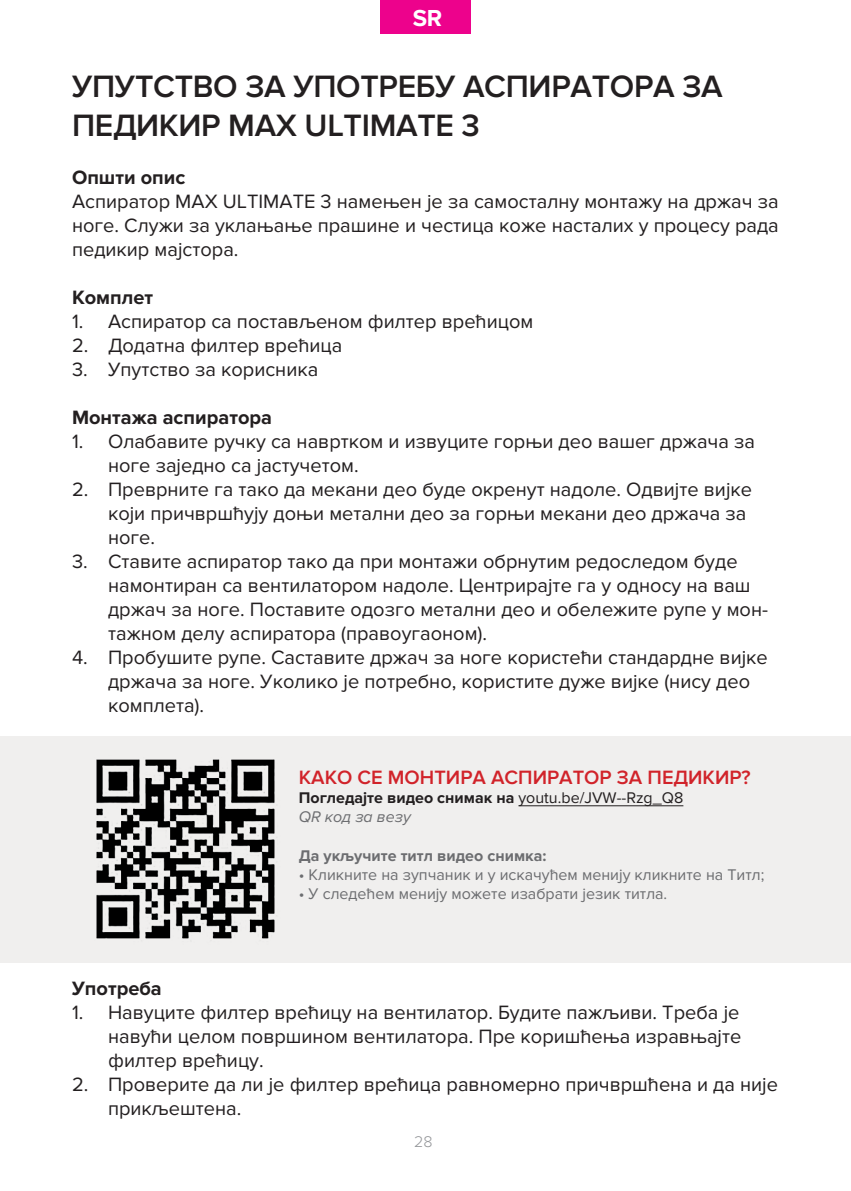
<style>
.page{position:relative;width:851px;height:1191px;background:#fff}
.page>*{position:absolute;margin:0;border:0;box-sizing:border-box;transform-origin:0 0}
.t1{font:600 32px/38.4px "Proxima Nova";letter-spacing:-.01em;color:#231f20}
.t2{font:700 24px "Proxima Nova";color:#fff}
.t3{font:20px/24px "Proxima Nova";color:#231f20}
.t4{font:700 20px "Proxima Nova";color:#231f20}
.t5{font:600 20px "Proxima Nova";color:#d1232a}
.t6{font:16px "Proxima Nova";color:#6c6d70}
.t7{font:700 16px/19.2px "Proxima Nova";color:#231f20}
.t8{font:700 16px "Proxima Nova";color:#6c6d70}
.t9{font:300 16px "Proxima Nova";color:#939598}
.s1{font-weight:400}
.s2{font-weight:400;font-style:italic;color:#6c6d70}
</style>
<div class="page">
<div style="left:380px;top:0;width:91px;height:33px;background:#ed028c"></div>
<div style="left:0;top:736px;width:850px;height:226px;background:#f0efee"></div>
<img style="left:96px;top:759px;width:179px;height:180px">
<hr style="left:518px;top:805px;width:165px;height:1px;background:#231f20">
<p class="t2" style="left:412px;top:4px;width:31px">SR</p>
<h1 class="t1" style="left:72px;top:68px;width:652px">УПУТСТВО ЗА УПОТРЕБУ АСПИРАТОРА ЗА<br>ПЕДИКИР MAX ULTIMATE 3</h1>
<p class="t4" style="left:72px;top:166px;width:115px">Општи опис</p>
<p class="t3" style="left:72px;top:189px;width:708px;text-align:justify">Аспиратор MAX ULTIMATE 3 намењен је за самосталну монтажу на држач за ноге. Служи за уклањање прашине и честица коже насталих у процесу рада педикир мајстора.</p>
<p class="t4" style="left:72px;top:286px;width:83px">Комплет</p>
<p class="t3" style="left:72px;top:309px;width:462px">1. Аспиратор са постављеном филтер врећицом</p>
<p class="t3" style="left:72px;top:333px;width:272px">2. Додатна филтер врећица</p>
<p class="t3" style="left:72px;top:357px;width:247px">3. Упутство за корисника</p>
<p class="t4" style="left:72px;top:406px;width:201px">Монтажа аспиратора</p>
<p class="t3" style="left:108px;top:429px;width:648px;text-indent:-36px">1. Олабавите ручку са навртком и извуците горњи део вашег држача за ноге заједно са јастучетом.</p>
<p class="t3" style="left:108px;top:477px;width:645px;text-indent:-36px">2. Преврните га тако да мекани део буде окренут надоле. Одвијте вијке који причвршћују доњи метални део за горњи мекани део држача за ноге.</p>
<p class="t3" style="left:108px;top:549px;width:661px;text-indent:-36px">3. Ставите аспиратор тако да при монтажи обрнутим редоследом буде намонтиран са вентилатором надоле. Центрирајте га у односу на ваш држач за ноге. Поставите одозго метални део и обележите рупе у мон&shy;тажном делу аспиратора (правоугаоном).</p>
<p class="t3" style="left:108px;top:645px;width:661px;text-indent:-36px">4. Пробушите рупе. Саставите држач за ноге користећи стандардне вијке држача за ноге. Уколико је потребно, користите дуже вијке (нису део комплета).</p>
<p class="t5" style="left:299px;top:766px;width:453px">КАКО СЕ МОНТИРА АСПИРАТОР ЗА ПЕДИКИР?</p>
<p class="t7" style="left:299px;top:788px;width:386px">Погледајте видео снимак на <span class="s1">youtu.be/JVW--Rzg_Q8<br></span><span class="s2">QR код за везу</span></p>
<p class="t8" style="left:299px;top:846px;width:249px">Да укључите титл видео снимка:</p>
<p class="t6" style="left:299px;top:865px;width:467px">• Кликните на зупчаник и у искачућем менију кликните на Титл;</p>
<p class="t6" style="left:299px;top:884px;width:370px">• У следећем менију можете изабрати језик титла.</p>
<p class="t4" style="left:72px;top:977px;width:91px">Употреба</p>
<p class="t3" style="left:108px;top:1001px;width:634px;text-align:justify;text-indent:-36px">1. Навуците филтер врећицу на вентилатор. Будите пажљиви. Треба је навући целом површином вентилатора. Пре коришћења изравњајте филтер врећицу.</p>
<p class="t3" style="left:108px;top:1073px;width:671px;text-indent:-36px">2. Проверите да ли је филтер врећица равномерно причвршћена и да није прикљештена.</p>
<p class="t9" style="left:414px;top:1132px;width:20px">28</p>
</div>
